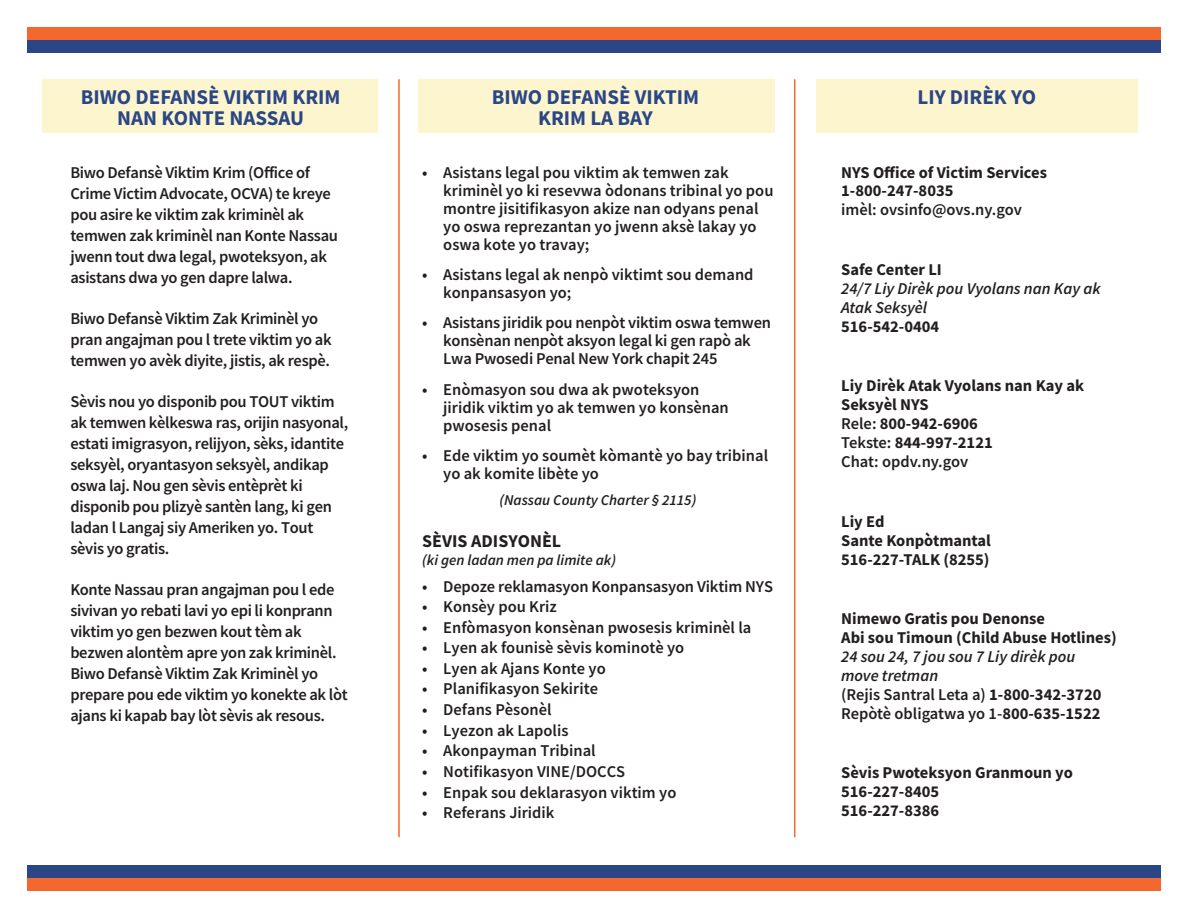
<style>
.page{position:relative;width:1188px;height:918px;background:#fff}
.page>*{position:absolute;margin:0;border:0;box-sizing:border-box;transform-origin:0 0}
.t1{font:700 21px/21px "Source Sans Pro";color:#2a4687;text-align:center}
.t2{font:700 18px "Source Sans Pro";color:#231f20}
.t3{font:600 16.5px/21px "Source Sans Pro";letter-spacing:-.015em;color:#231f20}
.t4{font:700 16.5px/18.9px "Source Sans Pro";color:#231f20}
.t5{font:italic 600 16.5px/18.9px "Source Sans Pro";color:#231f20}
.t6{font:italic 600 15px "Source Sans Pro";color:#231f20}
.s1{font-weight:600}
.s2{font-weight:700;font-style:normal}
.s3{font-weight:600;font-style:italic}
</style>
<div class="page">
<div style="left:27px;top:878px;width:1134px;height:13px;background:#f2682f"></div>
<div style="left:27px;top:865px;width:1134px;height:13px;background:#2a4687"></div>
<div style="left:27px;top:27px;width:1134px;height:13px;background:#f2682f"></div>
<div style="left:27px;top:40px;width:1134px;height:13px;background:#2a4687"></div>
<hr style="left:794px;top:79px;width:1px;height:758px;background:#f2682f">
<hr style="left:398px;top:79px;width:2px;height:758px;background:#f2682f">
<div style="left:42px;top:79px;width:336px;height:54px;background:#fdf5cd"></div>
<div style="left:418px;top:79px;width:357px;height:54px;background:#fdf5cd"></div>
<div style="left:816px;top:79px;width:322px;height:54px;background:#fdf5cd"></div>
<p class="t1" style="left:81px;top:86px;width:261px">BIWO DEFANSÈ VIKTIM KRIM<br>NAN KONTE NASSAU</p>
<p class="t1" style="left:492px;top:86px;width:209px">BIWO DEFANSÈ VIKTIM<br>KRIM LA BAY</p>
<p class="t1" style="left:918px;top:86px;width:120px">LIY DIRÈK YO</p>
<p class="t3" style="left:70px;top:161px;width:269px">Biwo Defansè Viktim Krim (Office of Crime Victim Advocate, OCVA) te kreye pou asire ke viktim zak kriminèl ak temwen zak kriminèl nan Konte Nassau jwenn tout dwa legal, pwoteksyon, ak asistans dwa yo gen dapre lalwa.</p>
<p class="t3" style="left:70px;top:308px;width:263px">Biwo Defansè Viktim Zak Kriminèl yo pran angajman pou l trete viktim yo ak temwen yo avèk diyite, jistis, ak respè.</p>
<p class="t3" style="left:70px;top:391px;width:279px">Sèvis nou yo disponib pou TOUT viktim ak temwen kèlkeswa ras, orijin nasyonal, estati imigrasyon, relijyon, sèks, idantite seksyèl, oryantasyon seksyèl, andikap oswa laj. Nou gen sèvis entèprèt ki disponib pou plizyè santèn lang, ki gen ladan l Langaj siy Ameriken yo. Tout sèvis yo gratis.</p>
<p class="t3" style="left:70px;top:579px;width:279px">Konte Nassau pran angajman pou l ede sivivan yo rebati lavi yo epi li konprann viktim yo gen bezwen kout tèm ak bezwen alontèm apre yon zak kriminèl.<br>Biwo Defansè Viktim Zak Kriminèl yo prepare pou ede viktim yo konekte ak lòt ajans ki kapab bay lòt sèvis ak resous.</p>
<p class="t3" style="left:443px;top:163px;width:332px;line-height:18px;text-indent:-21px">• Asistans legal pou viktim ak temwen zak kriminèl yo ki resevwa òdonans tribinal yo pou montre jisitifikasyon akize nan odyans penal yo oswa reprezantan yo jwenn aksè lakay yo oswa kote yo travay;</p>
<p class="t3" style="left:443px;top:265px;width:312px;line-height:18px;text-indent:-21px">• Asistans legal ak nenpò viktimt sou demand konpansasyon yo;</p>
<p class="t3" style="left:443px;top:314px;width:329px;line-height:18px;text-indent:-21px">• Asistans jiridik pou nenpòt viktim oswa temwen konsènan nenpòt aksyon legal ki gen rapò ak<br>Lwa Pwosedi Penal New York chapit 245</p>
<p class="t3" style="left:443px;top:380px;width:287px;line-height:18px;text-indent:-21px">• Enòmasyon sou dwa ak pwoteksyon jiridik viktim yo ak temwen yo konsènan pwosesis penal</p>
<p class="t3" style="left:443px;top:447px;width:326px;line-height:18px;text-indent:-21px">• Ede viktim yo soumèt kòmantè yo bay tribinal yo ak komite libète yo</p>
<p class="t6" style="left:499px;top:490px;width:198px">(Nassau County Charter § 2115)</p>
<p class="t2" style="left:422px;top:529px;width:140px">SÈVIS ADISYONÈL</p>
<p class="t6" style="left:422px;top:550px;width:195px">(ki gen ladan men pa limite ak)</p>
<p class="t3" style="left:422px;top:576px;width:352px">• Depoze reklamasyon Konpansasyon Viktim NYS</p>
<p class="t3" style="left:422px;top:596px;width:136px">• Konsèy pou Kriz</p>
<p class="t3" style="left:422px;top:616px;width:331px">• Enfòmasyon konsènan pwosesis kriminèl la</p>
<p class="t3" style="left:422px;top:637px;width:264px">• Lyen ak founisè sèvis kominotè yo</p>
<p class="t3" style="left:422px;top:658px;width:185px">• Lyen ak Ajans Konte yo</p>
<p class="t3" style="left:422px;top:678px;width:177px">• Planifikasyon Sekirite</p>
<p class="t3" style="left:422px;top:699px;width:131px">• Defans Pèsonèl</p>
<p class="t3" style="left:422px;top:720px;width:148px">• Lyezon ak Lapolis</p>
<p class="t3" style="left:422px;top:740px;width:175px">• Akonpayman Tribinal</p>
<p class="t3" style="left:422px;top:761px;width:205px">• Notifikasyon VINE/DOCCS</p>
<p class="t3" style="left:422px;top:781px;width:256px">• Enpak sou deklarasyon viktim yo</p>
<p class="t3" style="left:422px;top:802px;width:134px">• Referans Jiridik</p>
<p class="t4" style="left:841px;top:162px;width:207px">NYS Office of Victim Services<br>1-800-247-8035<br><span class="s1">imèl: ovsinfo@ovs.ny.gov</span></p>
<p class="t5" style="left:841px;top:260px;width:261px"><span class="s2">Safe Center LI<br></span>24/7 Liy Dirèk pou Vyolans nan Kay ak<br>Atak Seksyèl<br><span class="s2">516-542-0404</span></p>
<p class="t4" style="left:841px;top:376px;width:244px">Liy Dirèk Atak Vyolans nan Kay ak<br>Seksyèl NYS<br><span class="s1">Rele:</span> 800-942-6906<br><span class="s1">Tekste:</span> 844-997-2121<br><span class="s1">Chat: opdv.ny.gov</span></p>
<p class="t4" style="left:841px;top:511px;width:151px">Liy Ed<br>Sante Konpòtmantal<br>516-227-TALK (8255)</p>
<p class="t4" style="left:841px;top:609px;width:277px">Nimewo Gratis pou Denonse<br>Abi sou Timoun (Child Abuse Hotlines)<br><span class="s3">24 sou 24, 7 jou sou 7 Liy dirèk pou move tretman<br></span><span class="s1">(Rejis Santral Leta a)</span> 1-800-342-3720<br><span class="s1">Repòtè obligatwa yo 1-</span>800-635-1522</p>
<p class="t4" style="left:841px;top:763px;width:233px">Sèvis Pwoteksyon Granmoun yo<br>516-227-8405<br>516-227-8386</p>
</div>
